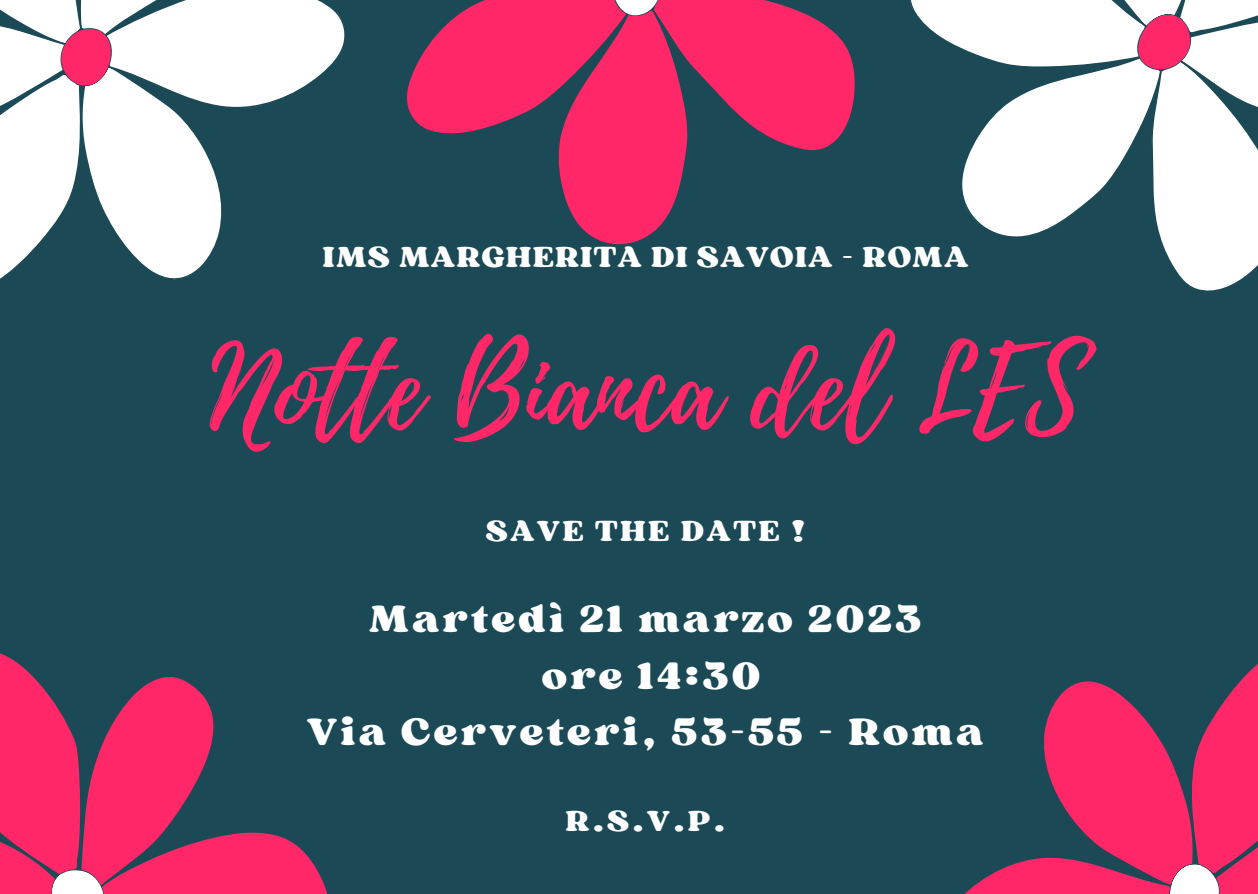
<style>
.page{position:relative;width:1258px;height:894px;background:#fff}
.page>*{position:absolute;margin:0;border:0;box-sizing:border-box;transform-origin:0 0}
.t1{font:112.5px "Playlist Script";color:#ff2768}
.t2{font:40.2px/56.1px "Sergio Trendy";letter-spacing:.08em;color:#fff;text-align:center}
.t3{font:30.6px "Sergio Trendy";letter-spacing:.04em;color:#fff}
.t4{font:30.6px "Sergio Trendy";letter-spacing:.08em;color:#fff}
</style>
<div class="page">
<div style="left:0;top:0;width:1258px;height:893px;background:#1b4a56"></div>
<svg style="left:407px;top:0;width:448px;height:245px"></svg>
<svg style="left:965px;top:203px;width:97px;height:34px;fill:#fff"></svg>
<svg style="left:1062px;top:203px;width:196px;height:88px"></svg>
<svg style="left:910px;top:0;width:348px;height:203px"></svg>
<svg style="left:0;top:0;width:345px;height:280px"></svg>
<svg style="left:0;top:653px;width:327px;height:240px"></svg>
<svg style="left:966px;top:664px;width:292px;height:229px"></svg>
<p class="t3" style="left:323px;top:237px;width:647px">IMS MARGHERITA DI SAVOIA - ROMA</p>
<h1 class="t1" style="left:210px;top:309px;width:873px">Notte Bianca del LES</h1>
<p class="t4" style="left:486px;top:511px;width:321px">SAVE THE DATE !</p>
<p class="t2" style="left:307px;top:590px;width:678px">Martedì 21 marzo 2023<br>ore 14:30<br>Via Cerveteri, 53-55 - Roma</p>
<p class="t3" style="left:565px;top:801px;width:162px">R.S.V.P.</p>
</div>
